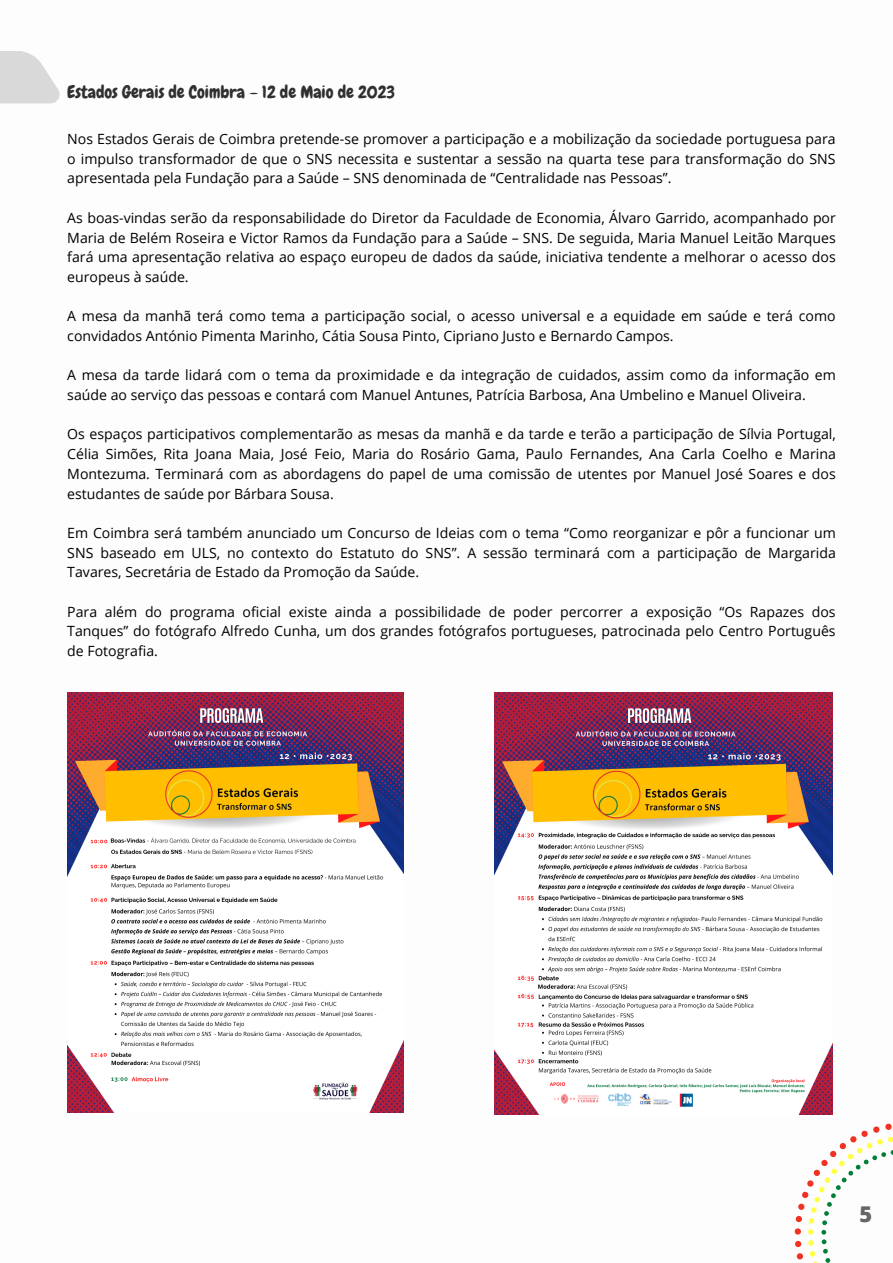
<style>
.page{position:relative;width:893px;height:1263px;background:#fff}
.page>*{position:absolute;margin:0;border:0;box-sizing:border-box;transform-origin:0 0}
.t1{font:800 21.75px "Open Sans";color:#666}
.t2{font:17.48px "Chewy";color:#303030}
.t3{font:14.1px/19.6px "Open Sans";color:#000;text-align:justify}
</style>
<div class="page">
<svg style="left:0;top:51px;width:60px;height:52px;fill:#d9d9d9"></svg>
<svg style="left:794px;top:1123px;width:99px;height:140px"></svg>
<img style="left:67px;top:692px;width:336px;height:420px">
<img style="left:494px;top:692px;width:338px;height:422px">
<p class="t2" style="left:67px;top:81px;width:329px">Estados Gerais de Coimbra – 12 de Maio de 2023</p>
<p class="t3" style="left:67px;top:129px;width:770px">Nos Estados Gerais de Coimbra pretende-se promover a participação e a mobilização da sociedade portuguesa para o impulso transformador de que o SNS necessita e sustentar a sessão na quarta tese para transformação do SNS apresentada pela Fundação para a Saúde – SNS denominada de “Centralidade nas Pessoas”.</p>
<p class="t3" style="left:67px;top:208px;width:770px">As boas-vindas serão da responsabilidade do Diretor da Faculdade de Economia, Álvaro Garrido, acompanhado por Maria de Belém Roseira e Victor Ramos da Fundação para a Saúde – SNS. De seguida, Maria Manuel Leitão Marques fará uma apresentação relativa ao espaço europeu de dados da saúde, iniciativa tendente a melhorar o acesso dos europeus à saúde.</p>
<p class="t3" style="left:67px;top:306px;width:770px">A mesa da manhã terá como tema a participação social, o acesso universal e a equidade em saúde e terá como convidados António Pimenta Marinho, Cátia Sousa Pinto, Cipriano Justo e Bernardo Campos.</p>
<p class="t3" style="left:67px;top:365px;width:770px">A mesa da tarde lidará com o tema da proximidade e da integração de cuidados, assim como da informação em saúde ao serviço das pessoas e contará com Manuel Antunes, Patrícia Barbosa, Ana Umbelino e Manuel Oliveira.</p>
<p class="t3" style="left:67px;top:424px;width:770px">Os espaços participativos complementarão as mesas da manhã e da tarde e terão a participação de Sílvia Portugal, Célia Simões, Rita Joana Maia, José Feio, Maria do Rosário Gama, Paulo Fernandes, Ana Carla Coelho e Marina Montezuma. Terminará com as abordagens do papel de uma comissão de utentes por Manuel José Soares e dos estudantes de saúde por Bárbara Sousa.</p>
<p class="t3" style="left:67px;top:523px;width:770px">Em Coimbra será também anunciado um Concurso de Ideias com o tema “Como reorganizar e pôr a funcionar um SNS baseado em ULS, no contexto do Estatuto do SNS”. A sessão terminará com a participação de Margarida Tavares, Secretária de Estado da Promoção da Saúde.</p>
<p class="t3" style="left:67px;top:601px;width:770px">Para além do programa oficial existe ainda a possibilidade de poder percorrer a exposição “Os Rapazes dos Tanques” do fotógrafo Alfredo Cunha, um dos grandes fotógrafos portugueses, patrocinada pelo Centro Português de Fotografia.</p>
<p class="t1" style="left:859px;top:1199px;width:14px">5</p>
</div>
